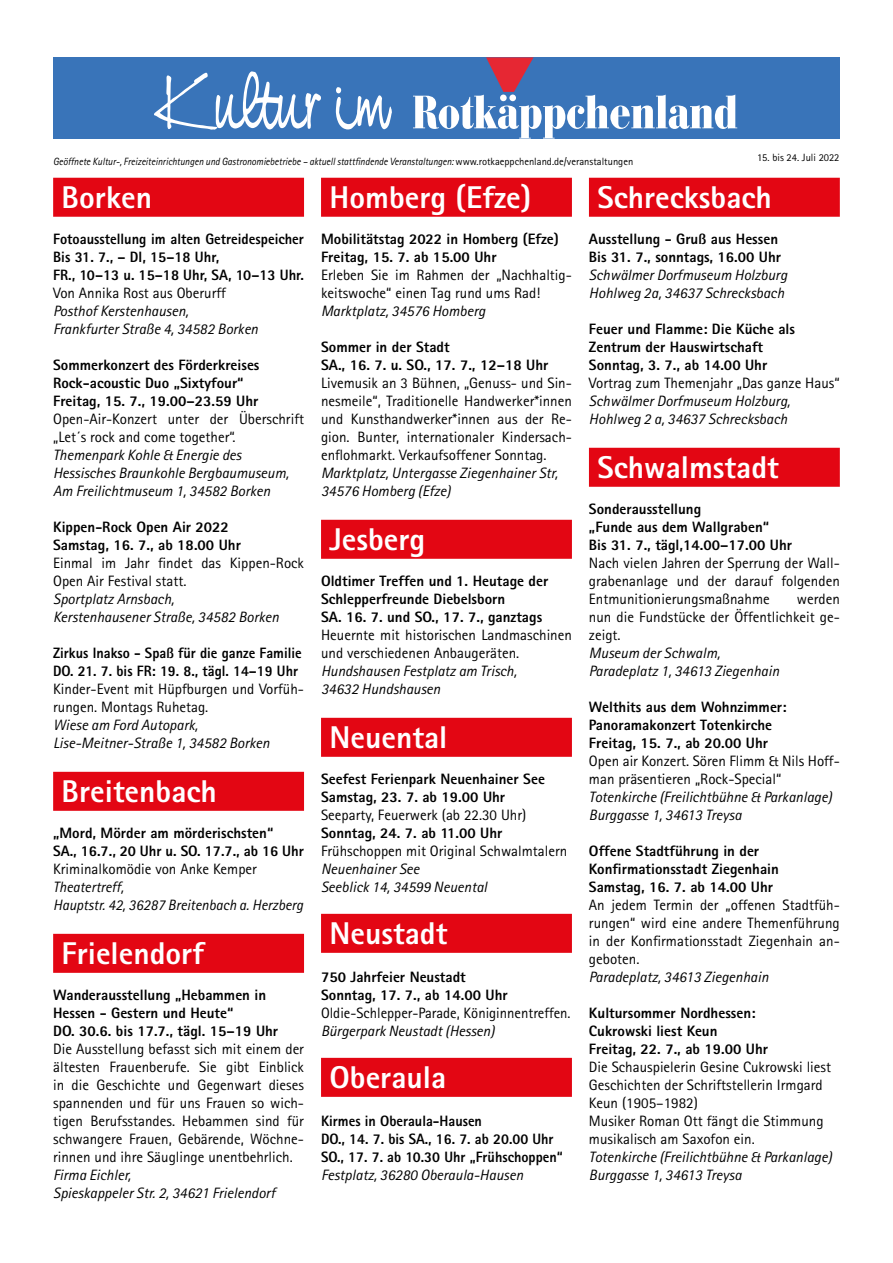
<style>
.page{position:relative;width:893px;height:1263px;background:#fff}
.page>*{position:absolute;margin:0;border:0;box-sizing:border-box;transform-origin:0 0}
.t1{font:77.4px "Nevison Cas D";color:#fff}
.t2{font:800 31.5px "Rotis Sans Serif";color:#fff}
.t3{font:15px/18px "Rotis Sans Serif";color:#000}
.t4{font:800 15px/18px "Rotis Sans Serif";color:#000}
.t5{font:italic 15px/18px "Rotis Sans Serif";color:#000}
.t6{font:800 15px/18px "Rotis Sans Serif";color:#000;scale:.95 1}
.t7{font:800 15px/18px "Rotis Sans Serif";color:#000;scale:.96 1}
.t8{font:italic 10.5px "Rotis Sans Serif";color:#000;scale:.92 1}
.t9{font:10.5px "Rotis Sans Serif";color:#000}
.s1{font-style:normal}
</style>
<div class="page">
<div style="left:53px;top:57px;width:787px;height:82px;background:#3974b9"></div>
<svg style="left:413px;top:57px;width:324px;height:82px"></svg>
<div style="left:53px;top:178px;width:251px;height:39px;background:#e30613"></div>
<div style="left:53px;top:772px;width:251px;height:39px;background:#e30613"></div>
<div style="left:53px;top:934px;width:251px;height:39px;background:#e30613"></div>
<div style="left:321px;top:178px;width:251px;height:39px;background:#e30613"></div>
<div style="left:321px;top:520px;width:251px;height:39px;background:#e30613"></div>
<div style="left:321px;top:718px;width:251px;height:39px;background:#e30613"></div>
<div style="left:321px;top:914px;width:251px;height:39px;background:#e30613"></div>
<div style="left:321px;top:1058px;width:251px;height:39px;background:#e30613"></div>
<div style="left:589px;top:178px;width:251px;height:39px;background:#e30613"></div>
<div style="left:589px;top:448px;width:251px;height:39px;background:#e30613"></div>
<h1 class="t1" style="left:156px;top:55px;width:233px">Kultur im</h1>
<p class="t8" style="left:53px;top:155px;width:632px">Geöffnete Kultur-, Freizeiteinrichtungen und Gastronomiebetriebe – aktuell stattfindende Veranstaltungen: <span class="s1">www.rotkaeppchenland.de/veranstaltungen</span></p>
<p class="t9" style="left:757px;top:151px;width:84px">15. bis 24. Juli 2022</p>
<h2 class="t2" style="left:62px;top:177px;width:92px">Borken</h2>
<p class="t7" style="left:53px;top:230px;width:263px">Fotoausstellung im alten Getreidespeicher<br>Bis 31. 7., – DI, 15–18 Uhr,<br>FR., 10–13 u. 15–18 Uhr, SA, 10–13 Uhr.</p>
<p class="t3" style="left:53px;top:284px;width:174px">Von Annika Rost aus Oberurff</p>
<p class="t5" style="left:53px;top:302px;width:206px">Posthof Kerstenhausen,<br>Frankfurter Straße 4, 34582 Borken</p>
<p class="t4" style="left:53px;top:356px;width:208px">Sommerkonzert des Förderkreises<br>Rock-acoustic Duo „Sixtyfour“<br>Freitag, 15. 7., 19.00–23.59 Uhr</p>
<p class="t3" style="left:53px;top:410px;width:252px">Open-Air-Konzert unter der Überschrift „Let´s rock and come together“.</p>
<p class="t5" style="left:53px;top:446px;width:237px">Themenpark Kohle &amp; Energie des<br>Hessisches Braunkohle Bergbaumuseum,<br>Am Freilichtmuseum 1, 34582 Borken</p>
<p class="t4" style="left:53px;top:518px;width:189px">Kippen-Rock Open Air 2022<br>Samstag, 16. 7., ab 18.00 Uhr</p>
<p class="t3" style="left:53px;top:554px;width:252px">Einmal im Jahr findet das Kippen-Rock<br>Open Air Festival statt.</p>
<p class="t5" style="left:53px;top:590px;width:227px">Sportplatz Arnsbach,<br>Kerstenhausener Straße, 34582 Borken</p>
<p class="t6" style="left:53px;top:644px;width:263px">Zirkus Inakso - Spaß für die ganze Familie<br>DO. 21. 7. bis FR: 19. 8., tägl. 14–19 Uhr</p>
<p class="t3" style="left:53px;top:680px;width:252px">Kinder-Event mit Hüpfburgen und Vorfüh&shy;rungen. Montags Ruhetag.</p>
<p class="t5" style="left:53px;top:716px;width:218px">Wiese am Ford Autopark,<br>Lise-Meitner-Straße 1, 34582 Borken</p>
<h2 class="t2" style="left:62px;top:771px;width:157px">Breitenbach</h2>
<p class="t4" style="left:53px;top:824px;width:252px">„Mord, Mörder am mörderischsten“<br>SA., 16.7., 20 Uhr u. SO. 17.7., ab 16 Uhr</p>
<p class="t3" style="left:53px;top:860px;width:205px">Kriminalkomödie von Anke Kemper</p>
<p class="t5" style="left:53px;top:878px;width:251px">Theatertreff,<br>Hauptstr. 42, 36287 Breitenbach a. Herzberg</p>
<h2 class="t2" style="left:62px;top:933px;width:144px">Frielendorf</h2>
<p class="t4" style="left:53px;top:986px;width:227px">Wanderausstellung „Hebammen in<br>Hessen - Gestern und Heute“<br>DO. 30.6. bis 17.7., tägl. 15–19 Uhr</p>
<p class="t3" style="left:53px;top:1040px;width:252px;text-align:justify">Die Ausstellung befasst sich mit einem der ältesten Frauenberufe. Sie gibt Einblick in die Geschichte und Gegenwart dieses spannenden und für uns Frauen so wich&shy;tigen Berufsstandes. Hebammen sind für schwangere Frauen, Gebärende, Wöchne&shy;rinnen und ihre Säuglinge unentbehrlich.</p>
<p class="t5" style="left:53px;top:1166px;width:223px">Firma Eichler,<br>Spieskappeler Str. 2, 34621 Frielendorf</p>
<h2 class="t2" style="left:330px;top:177px;width:203px">Homberg (Efze)</h2>
<p class="t4" style="left:321px;top:230px;width:239px">Mobilitätstag 2022 in Homberg (Efze)<br>Freitag, 15. 7. ab 15.00 Uhr</p>
<p class="t3" style="left:321px;top:266px;width:252px">Erleben Sie im Rahmen der „Nachhaltig&shy;keitswoche“ einen Tag rund ums Rad!</p>
<p class="t5" style="left:321px;top:302px;width:166px">Marktplatz, 34576 Homberg</p>
<p class="t4" style="left:321px;top:338px;width:229px">Sommer in der Stadt<br>SA., 16. 7. u. SO., 17. 7., 12–18 Uhr</p>
<p class="t3" style="left:321px;top:374px;width:252px;text-align:justify">Livemusik an 3 Bühnen, „Genuss- und Sin&shy;nesmeile“, Traditionelle Handwerker*innen und Kunsthandwerker*innen aus der Re&shy;gion. Bunter, internationaler Kindersach&shy;enflohmarkt. Verkaufsoffener Sonntag.</p>
<p class="t5" style="left:321px;top:464px;width:238px">Marktplatz, Untergasse Ziegenhainer Str,<br>34576 Homberg (Efze)</p>
<h2 class="t2" style="left:330px;top:519px;width:97px">Jesberg</h2>
<p class="t4" style="left:321px;top:572px;width:229px">Oldtimer Treffen und 1. Heutage der<br>Schlepperfreunde Diebelsborn<br>SA. 16. 7. und SO., 17. 7., ganztags</p>
<p class="t3" style="left:321px;top:626px;width:252px">Heuernte mit historischen Landmaschinen und verschiedenen Anbaugeräten.</p>
<p class="t5" style="left:321px;top:662px;width:197px">Hundshausen Festplatz am Trisch,<br>34632 Hundshausen</p>
<h2 class="t2" style="left:330px;top:717px;width:119px">Neuental</h2>
<p class="t4" style="left:321px;top:770px;width:225px">Seefest Ferienpark Neuenhainer See<br>Samstag, 23. 7. ab 19.00 Uhr</p>
<p class="t3" style="left:321px;top:806px;width:207px">Seeparty, Feuerwerk (ab 22.30 Uhr)</p>
<p class="t4" style="left:321px;top:824px;width:183px">Sonntag, 24. 7. ab 11.00 Uhr</p>
<p class="t3" style="left:321px;top:842px;width:248px">Frühschoppen mit Original Schwalmtalern</p>
<p class="t5" style="left:321px;top:860px;width:168px">Neuenhainer See<br>Seeblick 14, 34599 Neuental</p>
<h2 class="t2" style="left:330px;top:913px;width:119px">Neustadt</h2>
<p class="t4" style="left:321px;top:968px;width:188px">750 Jahrfeier Neustadt<br>Sonntag, 17. 7., ab 14.00 Uhr</p>
<p class="t3" style="left:321px;top:1004px;width:251px">Oldie-Schlepper-Parade, Königinnentreffen.</p>
<p class="t5" style="left:321px;top:1022px;width:175px">Bürgerpark Neustadt (Hessen)</p>
<h2 class="t2" style="left:330px;top:1057px;width:118px">Oberaula</h2>
<p class="t6" style="left:321px;top:1112px;width:256px">Kirmes in Oberaula-Hausen<br>DO., 14. 7. bis SA., 16. 7. ab 20.00 Uhr<br>SO., 17. 7. ab 10.30 Uhr „Frühschoppen“</p>
<p class="t5" style="left:321px;top:1166px;width:204px">Festplatz, 36280 Oberaula-Hausen</p>
<h2 class="t2" style="left:597px;top:177px;width:176px">Schrecksbach</h2>
<p class="t4" style="left:589px;top:230px;width:194px">Ausstellung - Gruß aus Hessen<br>Bis 31. 7., sonntags, 16.00 Uhr</p>
<p class="t5" style="left:589px;top:266px;width:200px">Schwälmer Dorfmuseum Holzburg<br>Hohlweg 2a, 34637 Schrecksbach</p>
<p class="t4" style="left:589px;top:320px;width:208px">Feuer und Flamme: Die Küche als<br>Zentrum der Hauswirtschaft<br>Sonntag, 3. 7., ab 14.00 Uhr</p>
<p class="t3" style="left:589px;top:374px;width:252px">Vortrag zum Themenjahr „Das ganze Haus“</p>
<p class="t5" style="left:589px;top:392px;width:203px">Schwälmer Dorfmuseum Holzburg,<br>Hohlweg 2 a, 34637 Schrecksbach</p>
<h2 class="t2" style="left:597px;top:447px;width:183px">Schwalmstadt</h2>
<p class="t4" style="left:589px;top:500px;width:205px">Sonderausstellung<br>„Funde aus dem Wallgraben“<br>Bis 31. 7., tägl,14.00–17.00 Uhr</p>
<p class="t3" style="left:589px;top:554px;width:252px;text-align:justify">Nach vielen Jahren der Sperrung der Wall&shy;grabenanlage und der darauf folgenden Entmunitionierungsmaßnahme</p>
<p class="t3" style="left:589px;top:590px;width:252px;text-align:justify;text-indent:208px">werden nun die Fundstücke der Öffentlichkeit ge&shy;zeigt.</p>
<p class="t5" style="left:589px;top:644px;width:192px">Museum der Schwalm,<br>Paradeplatz 1, 34613 Ziegenhain</p>
<p class="t4" style="left:589px;top:698px;width:199px">Welthits aus dem Wohnzimmer:<br>Panoramakonzert Totenkirche<br>Freitag, 15. 7., ab 20.00 Uhr</p>
<p class="t3" style="left:589px;top:752px;width:252px">Open air Konzert. Sören Flimm &amp; Nils Hoff&shy;man präsentieren „Rock-Special“</p>
<p class="t5" style="left:589px;top:788px;width:245px">Totenkirche (Freilichtbühne &amp; Parkanlage)<br>Burggasse 1, 34613 Treysa</p>
<p class="t4" style="left:589px;top:842px;width:191px">Offene Stadtführung in der<br>Konfirmationsstadt Ziegenhain<br>Samstag, 16. 7. ab 14.00 Uhr</p>
<p class="t3" style="left:589px;top:896px;width:252px;text-align:justify">An jedem Termin der „offenen Stadtfüh&shy;rungen“ wird eine andere Themenführung in der Konfirmationsstadt Ziegenhain an&shy;geboten.</p>
<p class="t5" style="left:589px;top:968px;width:181px">Paradeplatz, 34613 Ziegenhain</p>
<p class="t4" style="left:589px;top:1004px;width:181px">Kultursommer Nordhessen:<br>Cukrowski liest Keun<br>Freitag, 22. 7., ab 19.00 Uhr</p>
<p class="t3" style="left:589px;top:1058px;width:244px">Die Schauspielerin Gesine Cukrowski liest Geschichten der Schriftstellerin Irmgard Keun (1905–1982)<br>Musiker Roman Ott fängt die Stimmung musikalisch am Saxofon ein.</p>
<p class="t5" style="left:589px;top:1148px;width:245px">Totenkirche (Freilichtbühne &amp; Parkanlage)<br>Burggasse 1, 34613 Treysa</p>
</div>
